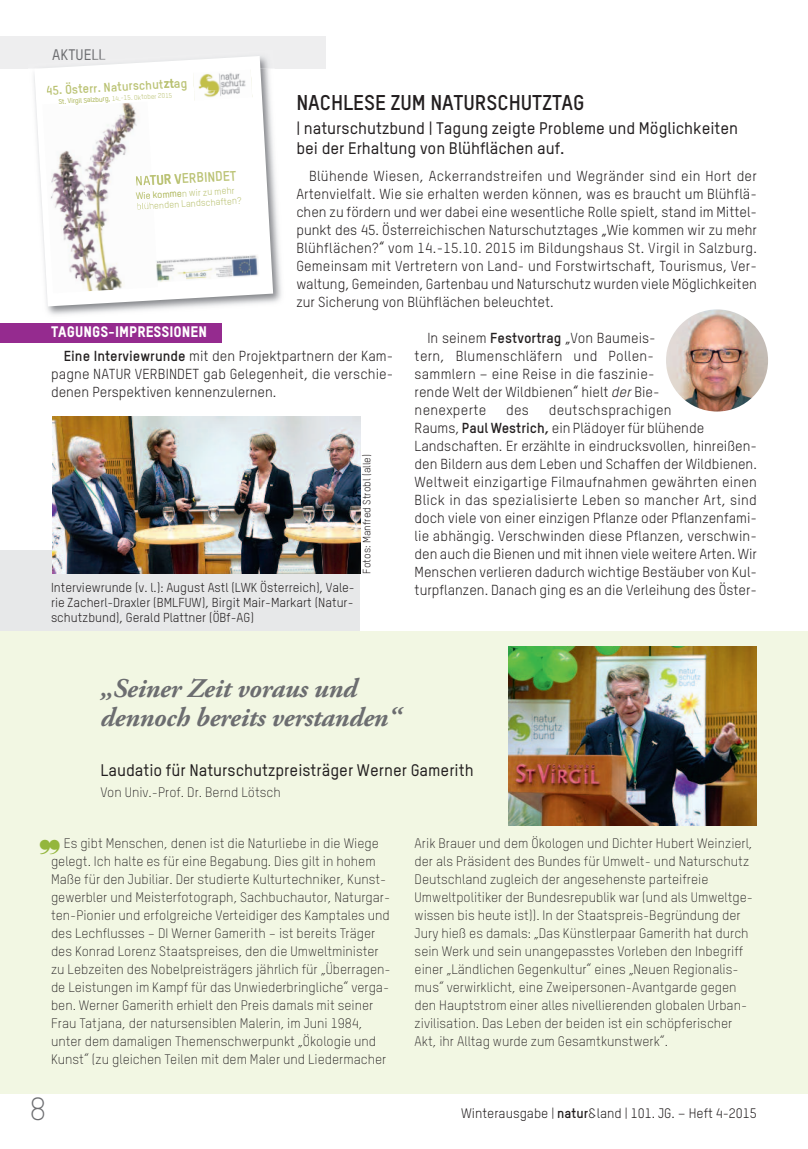
<style>
.page{position:relative;width:808px;height:1149px;background:#fff}
.page>*{position:absolute;margin:0;border:0;box-sizing:border-box;transform-origin:0 0}
.t1{font:300 31.5px "TSTAR";color:#6c6d70}
.t2{font:italic 700 27px/28.5px "Adobe Garamond Pro";letter-spacing:-.01em;color:#6c6d70}
.t3{font:700 21px "TSTARPRO";color:#231f20}
.t4{font:500 16.5px/19.8px "TSTARPRO";color:#231f20}
.t5{font:15px "TSTARPRO Headline";color:#fff}
.t6{font:500 15px "TSTAR";color:#6c6d70}
.t7{font:14.25px/18px "TSTARPRO";color:#231f20;text-align:justify}
.t8{font:700 13.65px "TSTARPRO";color:#bac273}
.t9{font:300 13.5px/18px "TSTARPRO";color:#231f20}
.t10{font:13.5px "TSTAR";color:#231f20}
.t11{font:12.75px/15px "TSTARPRO";color:#231f20;text-align:justify}
.t12{font:700 12.6px "TSTARPRO";color:#bac273}
.t13{font:10.5px "TSTARPRO";color:#231f20}
.t14{font:9.45px "TSTARPRO";color:#bac273}
.t15{font:6.75px "TSTARPRO";color:#bac273}
.s1{font-weight:700}
.s2{font-style:italic}
</style>
<div class="page">
<div style="left:0;top:322px;width:222px;height:20px;background:#952b8f"></div>
<div style="left:0;top:550px;width:360px;height:81px;background:#e7e8e9"></div>
<div style="left:0;top:631px;width:808px;height:462px;background:#f2f7e3"></div>
<div style="left:0;top:36px;width:326px;height:32px;background:#eeeeef"></div>
<img style="left:32px;top:68px;width:256px;height:247px">
<svg style="left:34px;top:56px;width:239px;height:250px"></svg>
<img style="left:193px;top:70px;width:46px;height:19px">
<img style="left:239px;top:70px;width:1px;height:19px">
<img style="left:42px;top:104px;width:5px;height:60px">
<img style="left:47px;top:106px;width:64px;height:58px">
<img style="left:111px;top:106px;width:40px;height:54px">
<svg style="left:46px;top:73px;width:149px;height:33px"></svg>
<img style="left:194px;top:89px;width:46px;height:11px">
<svg style="left:240px;top:70px;width:13px;height:28px"></svg>
<img style="left:46px;top:164px;width:4px;height:65px">
<img style="left:50px;top:160px;width:65px;height:68px">
<img style="left:115px;top:158px;width:39px;height:67px">
<img style="left:49px;top:228px;width:5px;height:65px">
<img style="left:54px;top:225px;width:68px;height:68px">
<img style="left:118px;top:223px;width:40px;height:66px">
<img style="left:156px;top:258px;width:30px;height:24px">
<img style="left:185px;top:255px;width:66px;height:26px">
<img style="left:249px;top:254px;width:10px;height:23px">
<img style="left:509px;top:646px;width:248px;height:178px">
<img style="left:53px;top:416px;width:308px;height:157px">
<img style="left:666px;top:309px;width:102px;height:102px;border-radius:50%">
<p class="t6" style="left:52px;top:49px;width:55px">AKTUELL</p>
<p class="t12" style="left:46px;top:86px;width:143px;rotate:-3deg">45. Österr. Naturschutztag</p>
<p class="t15" style="left:58px;top:99px;width:115px;rotate:-3deg">St. Virgil Salzburg, 14.-15. Oktober 2015</p>
<p class="t8" style="left:150px;top:175px;width:88px;rotate:-3deg">TUR VERBINDET</p>
<p class="t14" style="left:136px;top:192px;width:100px;rotate:-3deg">Wie kommen wir zu mehr</p>
<p class="t14" style="left:149px;top:202px;width:94px;rotate:-3deg">henden Landschaften?</p>
<h3 class="t3" style="left:296px;top:95px;width:290px">nachlese zuM naturschutztag</h3>
<p class="t4" style="left:296px;top:120px;width:443px">| naturschutzbund | Tagung zeigte Probleme und Möglichkeiten bei der Erhaltung von Blühflächen auf.</p>
<p class="t7" style="left:296px;top:168px;width:462px;text-indent:13px">Blühende Wiesen, Ackerrandstreifen und Wegränder sind ein Hort der Artenvielfalt. Wie sie erhalten werden können, was es braucht um Blühflä&shy;chen zu fördern und wer dabei eine wesentliche rolle spielt, stand im Mittel&shy;punkt des 45. Österreichischen naturschutztages „Wie kommen wir zu mehr Blühflächen?“ vom 14.-15.10. 2015 im Bildungshaus St. Virgil in Salzburg. gemeinsam mit Vertretern von land- und Forstwirtschaft, tourismus, Ver&shy;waltung, gemeinden, gartenbau und naturschutz wurden viele Möglichkeiten zur Sicherung von Blühflächen beleuchtet.</p>
<p class="t5" style="left:51px;top:326px;width:158px">TAGUNGS-IMPRESSIONEN</p>
<p class="t7" style="left:51px;top:348px;width:344px;text-indent:13px"><span class="s1">eine interviewrunde</span> mit den Projektpartnern der Kam&shy;pagne nAtUr VErBindEt gab gelegenheit, die verschie&shy;denen Perspektiven kennenzulernen.</p>
<p class="t11" style="left:51px;top:581px;width:305px">interviewrunde (v. l.): August Astl (lWK Österreich), Vale&shy;rie Zacherl-draxler (BMlFUW), Birgit Mair-Markart (natur&shy;schutzbund), gerald Plattner (ÖBf-Ag)</p>
<p class="t13" style="left:363px;top:573px;width:121px;rotate:-90deg">Fotos: Manfred Strobl (alle)</p>
<p class="t7" style="left:415px;top:330px;width:246px;text-align:left;text-indent:13px">in seinem <span class="s1">festvortrag</span> „Von Baumeis&shy;tern, Blumenschläfern und Pollen&shy;sammlern – eine reise in die faszinie&shy;rende Welt der Wildbienen“ hielt <span class="s2">der</span> Bie&shy;nenexperte</p>
<p class="t7" style="left:415px;top:402px;width:344px;text-align:left;text-indent:134px">deutschsprachigen<br>raums, <span class="s1">Paul Westrich,</span> ein Plädoyer für blühende landschaften. Er erzählte in eindrucksvollen, hinreißen&shy;den Bildern aus dem leben und Schaffen der Wildbienen.<br>Weltweit einzigartige Filmaufnahmen gewährten einen Blick in das spezialisierte leben so mancher Art, sind doch viele von einer einzigen Pflanze oder Pflanzenfami&shy;lie abhängig. Verschwinden diese Pflanzen, verschwin&shy;den auch die Bienen und mit ihnen viele weitere Arten. Wir Menschen verlieren dadurch wichtige Bestäuber von Kul&shy;turpflanzen. danach ging es an die Verleihung des Öster-</p>
<p class="t7" style="left:506px;top:402px;width:24px">des</p>
<h2 class="t2" style="left:100px;top:676px;width:302px">„Seiner Zeit voraus und dennoch bereits verstanden“</h2>
<p class="t4" style="left:100px;top:762px;width:375px">Laudatio für Naturschutzpreisträger Werner Gamerith</p>
<p class="t9" style="left:100px;top:784px;width:182px">Von Univ.-Prof. Dr. Bernd Lötsch</p>
<p class="t9" style="left:51px;top:835px;width:341px;text-indent:13px">Es gibt Menschen, denen ist die Naturliebe in die Wiege gelegt. Ich halte es für eine Begabung. Dies gilt in hohem Maße für den Jubiliar. Der studierte Kulturtechniker, Kunst&shy;gewerbler und Meisterfotograph, Sachbuchautor, Naturgar&shy;ten-Pionier und erfolgreiche Verteidiger des Kamptales und des Lechflusses – DI Werner Gamerith – ist bereits Träger des Konrad Lorenz Staatspreises, den die Umweltminister zu Lebzeiten des Nobelpreisträgers jährlich für „Überragen&shy;de Leistungen im Kampf für das Unwiederbringliche“ verga&shy;ben. Werner Gamerith erhielt den Preis damals mit seiner Frau Tatjana, der natursensiblen Malerin, im Juni 1984, unter dem damaligen Themenschwerpunkt „Ökologie und Kunst“ (zu gleichen Teilen mit dem Maler und Liedermacher</p>
<p class="t9" style="left:415px;top:835px;width:340px">Arik Brauer und dem Ökologen und Dichter Hubert Weinzierl, der als Präsident des Bundes für Umwelt- und Naturschutz Deutschland zugleich der angesehenste parteifreie Umweltpolitiker der Bundesrepublik war (und als Umweltge&shy;wissen bis heute ist)). In der Staatspreis-Begründung der Jury hieß es damals: „Das Künstlerpaar Gamerith hat durch sein Werk und sein unangepasstes Vorleben den Inbegriff einer „Ländlichen Gegenkultur“ eines „Neuen Regionalis&shy;mus“ verwirklicht, eine Zweipersonen-Avantgarde gegen den Hauptstrom einer alles nivellierenden globalen Urban&shy;zivilisation. Das Leben der beiden ist ein schöpferischer Akt, ihr Alltag wurde zum Gesamtkunstwerk“.</p>
<h1 class="t1" style="left:30px;top:1096px;width:18px">8</h1>
<p class="t10" style="left:461px;top:1108px;width:297px">Winterausgabe | <span class="s1">natur</span>&amp;land | 101. JG. – Heft 4-2015</p>
</div>
